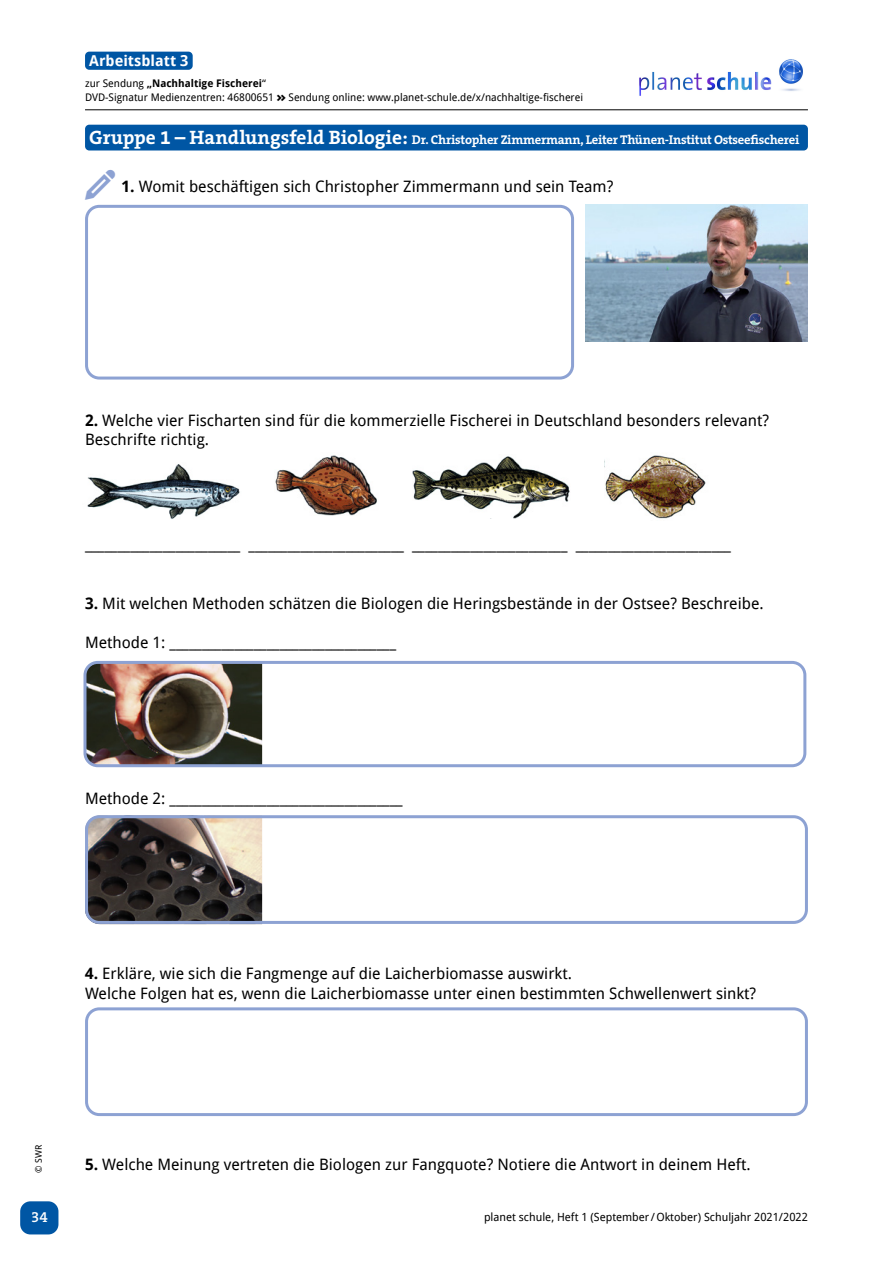
<style>
.page{position:relative;width:893px;height:1263px;background:#fff}
.page>*{position:absolute;margin:0;border:0;box-sizing:border-box;transform-origin:0 0}
.t1{font:15.75px/19.5px "Droid Sans";color:#000}
.t2{font:700 15px "Droid Sans";color:#fff}
.t3{font:600 15px "The Serif B6";color:#fff}
.t4{font:700 12.75px "The Serif B7";letter-spacing:-.02em;color:#fff}
.t5{font:11.25px "Droid Sans";color:#000}
.t6{font:10.5px/14.2px "Droid Sans";color:#000}
.t7{font:9px "Droid Sans";color:#000}
.s1{font-weight:700}
.s2{font-family:"The Mix B9";font-weight:900}
.s3{font-size:19.5px}
</style>
<div class="page">
<hr style="left:85px;top:109px;width:723px;height:1px;background:#000">
<div style="left:20px;top:1201px;width:38px;height:33px;background:#0056a4;border-radius:10px"></div>
<img style="left:89px;top:819px;width:173px;height:101px">
<img style="left:87px;top:665px;width:175px;height:98px">
<div style="left:83px;top:661px;width:723px;height:106px;border:3px solid #8da2d3;border-radius:13px"></div>
<div style="left:85px;top:815px;width:723px;height:109px;border:3px solid #8da2d3;border-radius:13px"></div>
<div style="left:85px;top:1007px;width:723px;height:109px;border:3px solid #8da2d3;border-radius:13px"></div>
<div style="left:85px;top:125px;width:723px;height:25px;background:#0056a4;border-radius:4px"></div>
<div style="left:85px;top:52px;width:108px;height:18px;background:#0056a4;border-radius:4px"></div>
<div style="left:85px;top:205px;width:489px;height:175px;border:3px solid #8da2d3;border-radius:13px"></div>
<img style="left:585px;top:205px;width:223px;height:136px">
<img style="left:87px;top:464px;width:153px;height:55px">
<img style="left:275px;top:455px;width:102px;height:61px">
<img style="left:412px;top:456px;width:158px;height:63px">
<img style="left:604px;top:455px;width:102px;height:64px">
<img style="left:639px;top:59px;width:164px;height:37px">
<p class="t2" style="left:89px;top:52px;width:101px">Arbeitsblatt 3</p>
<p class="t6" style="left:85px;top:76px;width:500px">zur Sendung <span class="s1">„Nachhaltige Fischerei</span>“<br>DVD-Signatur Medienzentren: 46800651 <span class="s2">&gt;&gt;</span> Sendung online: www.planet-schule.de/x/nachhaltige-fischerei</p>
<p class="t4" style="left:89px;top:133px;width:712px"><span class="s3">Gruppe 1 – Handlungsfeld Biologie:</span> Dr. Christopher Zimmermann, Leiter Thünen-Institut Ostseefischerei</p>
<p class="t1" style="left:122px;top:177px;width:493px"><span class="s1">1.</span> Womit beschäftigen sich Christopher Zimmermann und sein Team?</p>
<p class="t1" style="left:85px;top:411px;width:686px"><span class="s1">2.</span> Welche vier Fischarten sind für die kommerzielle Fischerei in Deutschland besonders relevant?<br>Beschrifte richtig.</p>
<p class="t1" style="left:85px;top:535px;width:648px">________________________ ________________________ ________________________ ________________________</p>
<p class="t1" style="left:85px;top:594px;width:680px"><span class="s1">3.</span> Mit welchen Methoden schätzen die Biologen die Heringsbestände in der Ostsee? Beschreibe.</p>
<p class="t1" style="left:85px;top:633px;width:313px">Methode 1: ___________________________________</p>
<p class="t1" style="left:85px;top:789px;width:319px">Methode 2: ____________________________________</p>
<p class="t1" style="left:85px;top:964px;width:673px"><span class="s1">4.</span> Erkläre, wie sich die Fangmenge auf die Laicherbiomasse auswirkt.<br>Welche Folgen hat es, wenn die Laicherbiomasse unter einen bestimmten Schwellenwert sinkt?</p>
<p class="t7" style="left:34px;top:1172px;width:29px;rotate:-90deg">© SWR</p>
<p class="t1" style="left:85px;top:1155px;width:667px"><span class="s1">5.</span> Welche Meinung vertreten die Biologen zur Fangquote? Notiere die Antwort in deinem Heft.</p>
<p class="t3" style="left:31px;top:1208px;width:18px">34</p>
<p class="t5" style="left:484px;top:1211px;width:325px">planet schule, Heft 1 (September/Oktober) Schuljahr 2021/2022</p>
</div>
